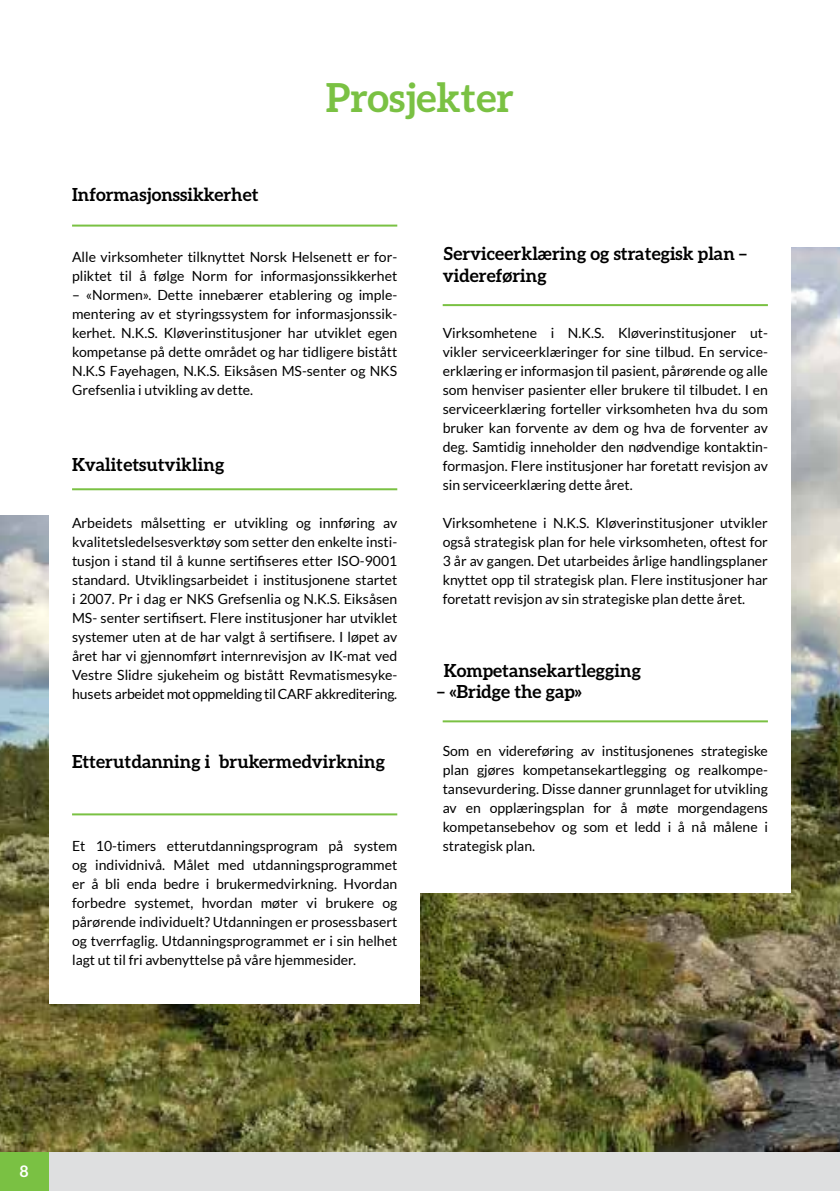
<style>
.page{position:relative;width:840px;height:1191px;background:#fff}
.page>*{position:absolute;margin:0;border:0;box-sizing:border-box;transform-origin:0 0}
.t1{font:700 40px "Aleo";color:#7ac143}
.t2{font:700 18px/21.6px "Aleo";color:#000}
.t3{font:700 16px "Lato";color:#fff}
.t4{font:14px/19px "Lato";color:#000;text-align:justify}
</style>
<div class="page">
<div style="left:48px;top:1151px;width:791px;height:40px;background:#dedfe0"></div>
<div style="left:0;top:1151px;width:48px;height:40px;background:#7ac143"></div>
<img style="left:0;top:247px;width:839px;height:904px">
<div style="left:0;top:0;width:72px;height:514px;background:#fff"></div>
<div style="left:49px;top:65px;width:371px;height:938px;background:#fff"></div>
<div style="left:420px;top:119px;width:370px;height:773px;background:#fff"></div>
<hr style="left:72px;top:225px;width:325px;height:2px;background:#7ac143">
<hr style="left:442px;top:304px;width:325px;height:2px;background:#7ac143">
<hr style="left:442px;top:720px;width:325px;height:2px;background:#7ac143">
<hr style="left:72px;top:488px;width:325px;height:2px;background:#7ac143">
<hr style="left:72px;top:813px;width:325px;height:2px;background:#7ac143">
<p class="t2" style="left:72px;top:183px;width:188px">Informasjonssikkerhet</p>
<h1 class="t1" style="left:326px;top:75px;width:189px">Prosjekter</h1>
<p class="t4" style="left:72px;top:247px;width:326px">Alle virksomheter tilknyttet Norsk Helsenett er for&shy;pliktet til å følge Norm for informasjonssikkerhet</p>
<p class="t4" style="left:72px;top:285px;width:326px">– «Normen». Dette innebærer etablering og imple&shy;mentering av et styringssystem for informasjonssik&shy;kerhet. N.K.S. Kløverinstitusjoner har utviklet egen kompetanse på dette området og har tidligere bistått N.K.S Fayehagen, N.K.S. Eiksåsen MS-senter og NKS Grefsenlia i utvikling av dette.</p>
<p class="t2" style="left:72px;top:453px;width:154px">Kvalitetsutvikling</p>
<p class="t4" style="left:72px;top:513px;width:326px">Arbeidets målsetting er utvikling og innføring av kvalitetsledelsesverktøy som setter den enkelte insti&shy;tusjon i stand til å kunne sertifiseres etter ISO-9001 standard. Utviklingsarbeidet i institusjonene startet i 2007. Pr i dag er NKS Grefsenlia og N.K.S. Eiksåsen MS- senter sertifisert. Flere institusjoner har utviklet systemer uten at de har valgt å sertifisere. I løpet av året har vi gjennomført internrevisjon av IK-mat ved Vestre Slidre sjukeheim og bistått Revmatismesyke&shy;husets arbeidet mot oppmelding til CARF akkreditering.</p>
<p class="t2" style="left:72px;top:750px;width:314px">Etterutdanning i brukermedvirkning</p>
<p class="t4" style="left:72px;top:836px;width:326px">Et 10-timers etterutdanningsprogram på system og individnivå. Målet med utdanningsprogrammet er å bli enda bedre i brukermedvirkning. Hvordan forbedre systemet, hvordan møter vi brukere og pårørende individuelt? Utdanningen er prosessbasert og tverrfaglig. Utdanningsprogrammet er i sin helhet lagt ut til fri avbenyttelse på våre hjemmesider.</p>
<p class="t2" style="left:442px;top:243px;width:306px">Serviceerklæring og strategisk plan – videreføring</p>
<p class="t4" style="left:442px;top:323px;width:326px">Virksomhetene i N.K.S. Kløverinstitusjoner ut&shy;vikler serviceerklæringer for sine tilbud. En service&shy;erklæring er informasjon til pasient, pårørende og alle som henviser pasienter eller brukere til tilbudet. I en serviceerklæring forteller virksomheten hva du som bruker kan forvente av dem og hva de forventer av deg. Samtidig inneholder den nødvendige kontaktin&shy;formasjon. Flere institusjoner har foretatt revisjon av sin serviceerklæring dette året.</p>
<p class="t4" style="left:442px;top:513px;width:326px">Virksomhetene i N.K.S. Kløverinstitusjoner utvikler også strategisk plan for hele virksomheten, oftest for 3 år av gangen. Det utarbeides årlige handlingsplaner knyttet opp til strategisk plan. Flere institusjoner har foretatt revisjon av sin strategiske plan dette året.</p>
<p class="t2" style="left:443px;top:659px;width:198px">Kompetansekartlegging</p>
<p class="t2" style="left:436px;top:680px;width:146px">– «Bridge the gap»</p>
<p class="t4" style="left:442px;top:741px;width:326px">Som en videreføring av institusjonenes strategiske plan gjøres kompetansekartlegging og realkompe&shy;tansevurdering. Disse danner grunnlaget for utvikling av en opplæringsplan for å møte morgendagens kompetansebehov og som et ledd i å nå målene i strategisk plan.</p>
<p class="t3" style="left:19px;top:1161px;width:11px">8</p>
</div>
